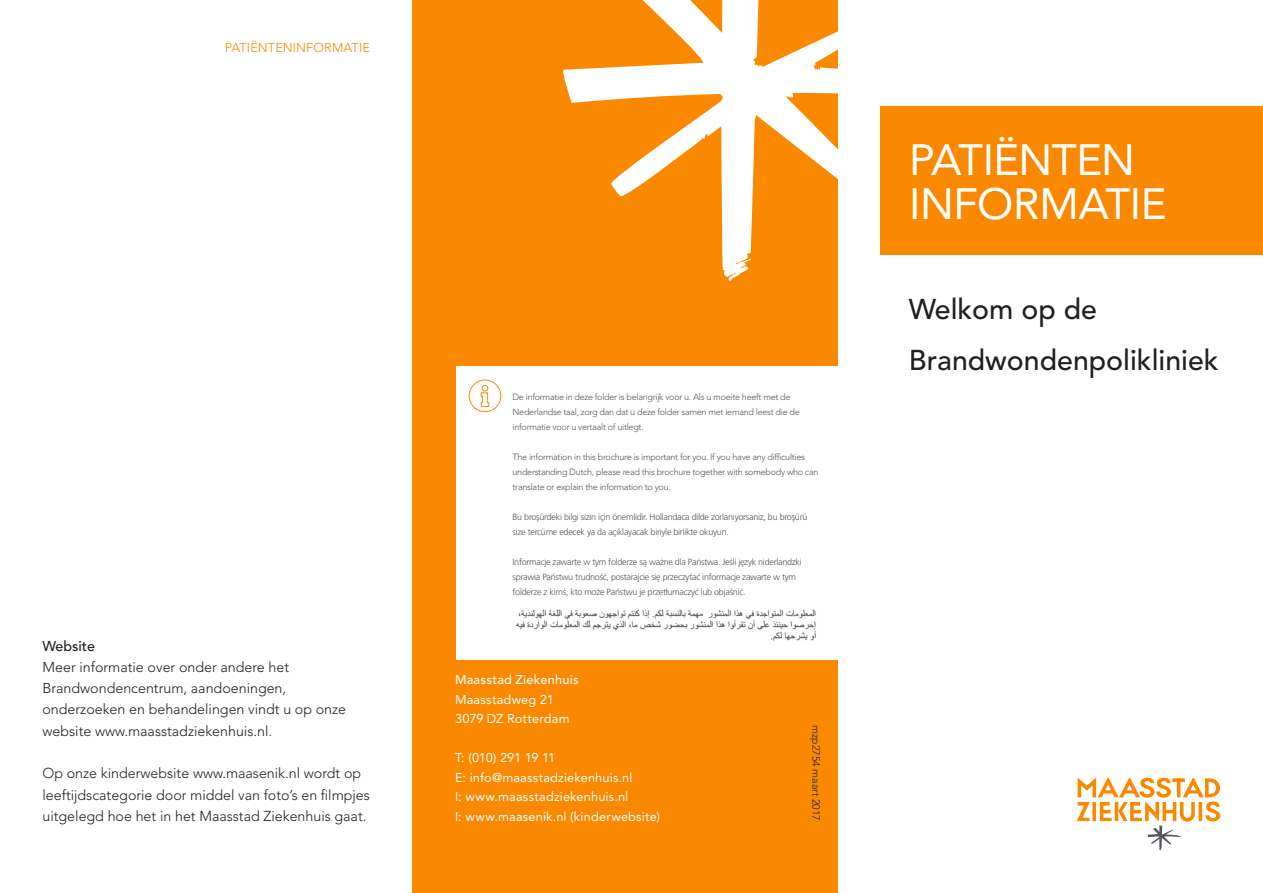
<style>
.page{position:relative;width:1263px;height:893px;background:#fff}
.page>*{position:absolute;margin:0;border:0;box-sizing:border-box;transform-origin:0 0}
.t1{font:43.5px "Avenir LT Std";letter-spacing:-.01em;color:#fff}
.Kop{font:500 28.5px "Avenir LT Std";color:#231f20}
.Platte_tekst{font:300 14.25px/21.3px "Avenir LT Std";color:#231f20}
.Tussenkopje{font:500 14.25px "Avenir LT Std";color:#231f20}
.body{font:12.75px "Avenir LT Std";letter-spacing:.015em;color:#fff}
.t2{font:300 12.75px "Avenir LT Std";letter-spacing:.005em;color:#fa8900}
.body-2{font:500 12.75px "Avenir LT Std";letter-spacing:.02em;color:#fff}
.body-3{font:12.75px "Avenir LT Std";letter-spacing:-.02em;color:#fff}
.Nummer{font:300 10.5px "Avenir LT Std";color:#231f20}
.t3{font:300 9px/15px "Avenir LT Std";letter-spacing:-.03em;color:#54555a}
.t4{font:300 9px/15px "Frutiger CE";letter-spacing:-.03em;color:#54555a}
</style>
<div class="page">
<svg style="left:1077px;top:778px;width:143px;height:72px"></svg>
<div style="left:880px;top:106px;width:383px;height:149px;background:#fa8900"></div>
<div style="left:412px;top:0;width:426px;height:893px;background:#fa8900"></div>
<svg style="left:563px;top:0;width:275px;height:281px"></svg>
<div style="left:456px;top:366px;width:383px;height:293px;background:#fff"></div>
<div style="left:469px;top:380px;width:32px;height:32px;border:1px solid #fa8900;border-radius:50%"></div>
<svg style="left:480px;top:385px;width:9px;height:22px"></svg>
<img style="left:516px;top:609px;width:300px;height:32px">
<p class="t2" style="left:225px;top:40px;width:147px">PATIËNTENINFORMATIE</p>
<p class="Tussenkopje" style="left:43px;top:637px;width:54px">Website</p>
<p class="Platte_tekst" style="left:43px;top:656px;width:305px">Meer informatie over onder andere het Brandwondencentrum, aandoeningen, onderzoeken en behandelingen vindt u op onze website www.maasstadziekenhuis.nl.</p>
<p class="Platte_tekst" style="left:43px;top:763px;width:329px">Op onze kinderwebsite www.maasenik.nl wordt op leeftijdscategorie door middel van foto’s en filmpjes uitgelegd hoe het in het Maasstad Ziekenhuis gaat.</p>
<p class="t3" style="left:513px;top:389px;width:289px">De informatie in deze folder is belangrijk voor u. Als u moeite heeft met de<br>Nederlandse taal, zorg dan dat u deze folder samen met iemand leest die de informatie voor u vertaalt of uitlegt.</p>
<p class="t3" style="left:513px;top:449px;width:307px">The information in this brochure is important for you. If you have any difficulties understanding Dutch, please read this brochure together with somebody who can translate or explain the information to you.</p>
<p class="t4" style="left:513px;top:509px;width:296px">Bu broşürdeki bilgi sizin için önemlidir. Hollandaca dilde zorlanıyorsanız, bu broşürü size tercüme edecek ya da açıklayacak biriyle birlikte okuyun.</p>
<p class="t4" style="left:513px;top:554px;width:291px">Informacje zawarte w tym folderze są ważne dla Państwa. Jeśli język niderlandzki sprawia Państwu trudność, postarajcie się przeczytać informacje zawarte w tym folderze z kimś, kto może Państwu je przetłumaczyć lub objaśnić.</p>
<p class="body-2" style="left:455px;top:672px;width:125px">Maasstad Ziekenhuis</p>
<p class="body" style="left:455px;top:692px;width:100px">Maasstadweg 21</p>
<p class="body" style="left:455px;top:711px;width:116px">3079 DZ Rotterdam</p>
<p class="body-3" style="left:455px;top:750px;width:102px">T: (010) 291 19 11</p>
<p class="body" style="left:455px;top:770px;width:179px">E: info@maasstadziekenhuis.nl</p>
<p class="body" style="left:455px;top:789px;width:175px">I: www.maasstadziekenhuis.nl</p>
<p class="body" style="left:455px;top:809px;width:207px">I: www.maasenik.nl (kinderwebsite)</p>
<p class="Nummer" style="left:822px;top:725px;width:97px;rotate:90deg">mzp2754 maart 2017</p>
<p class="t1" style="left:909px;top:135px;width:227px">PATIËNTEN</p>
<p class="t1" style="left:909px;top:179px;width:259px">INFORMATIE</p>
<p class="Kop" style="left:909px;top:293px;width:190px">Welkom op de</p>
<p class="Kop" style="left:909px;top:344px;width:311px">Brandwondenpolikliniek</p>
</div>
